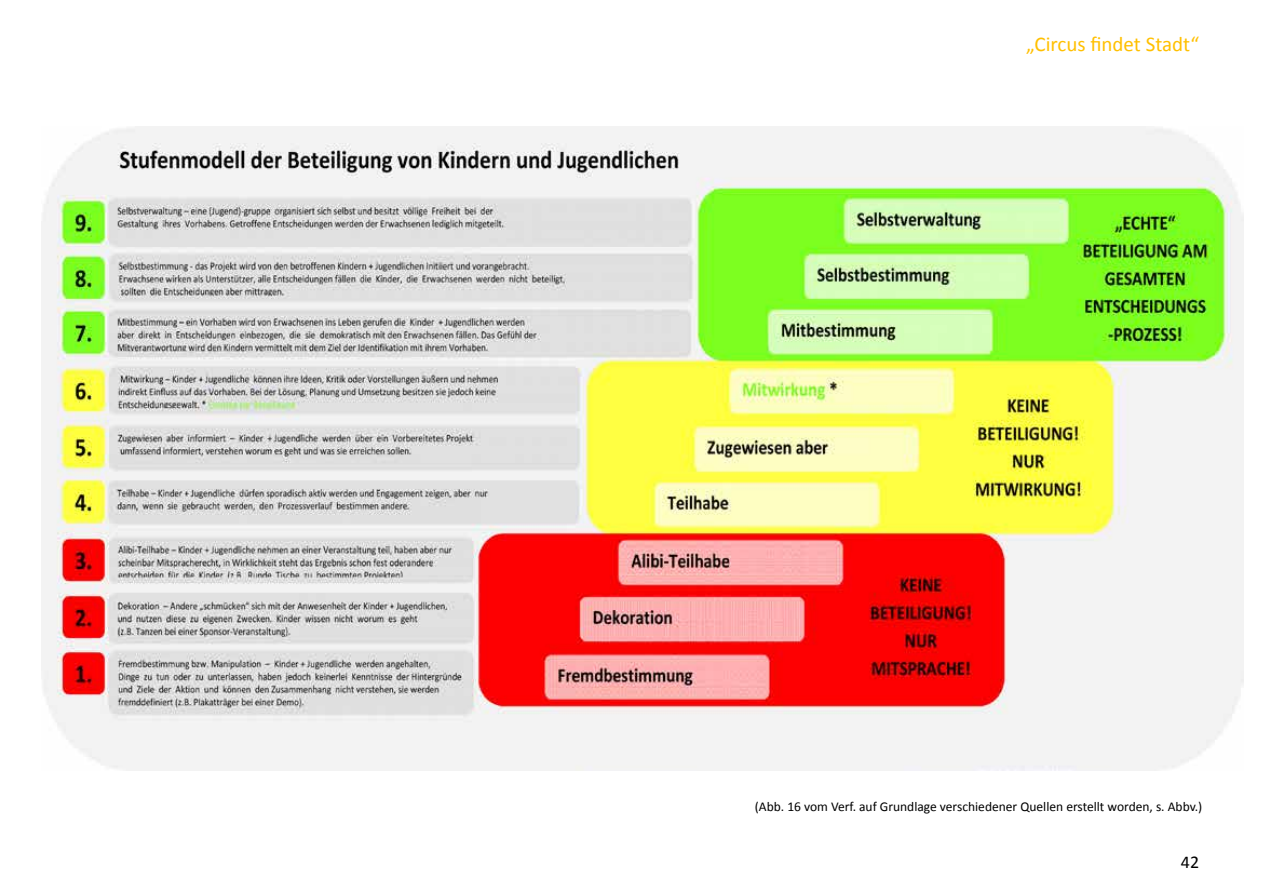
<style>
.page{position:relative;width:1263px;height:893px;background:#fff}
.page>*{position:absolute;margin:0;border:0;box-sizing:border-box;transform-origin:0 0}
.t1{font:21px "Calibri";color:#ffc000}
.t2{font:18px "Calibri";color:#000}
.t3{font:13.5px "Calibri";color:#000}
</style>
<div class="page">
<img style="left:41px;top:127px;width:1203px;height:644px">
<h1 class="t1" style="left:1026px;top:31px;width:175px">„Circus findet Stadt“</h1>
<p class="t3" style="left:755px;top:798px;width:449px">(Abb. 16 vom Verf. auf Grundlage verschiedener Quellen erstellt worden, s. Abbv.)</p>
<h2 class="t2" style="left:1181px;top:851px;width:20px">42</h2>
</div>
